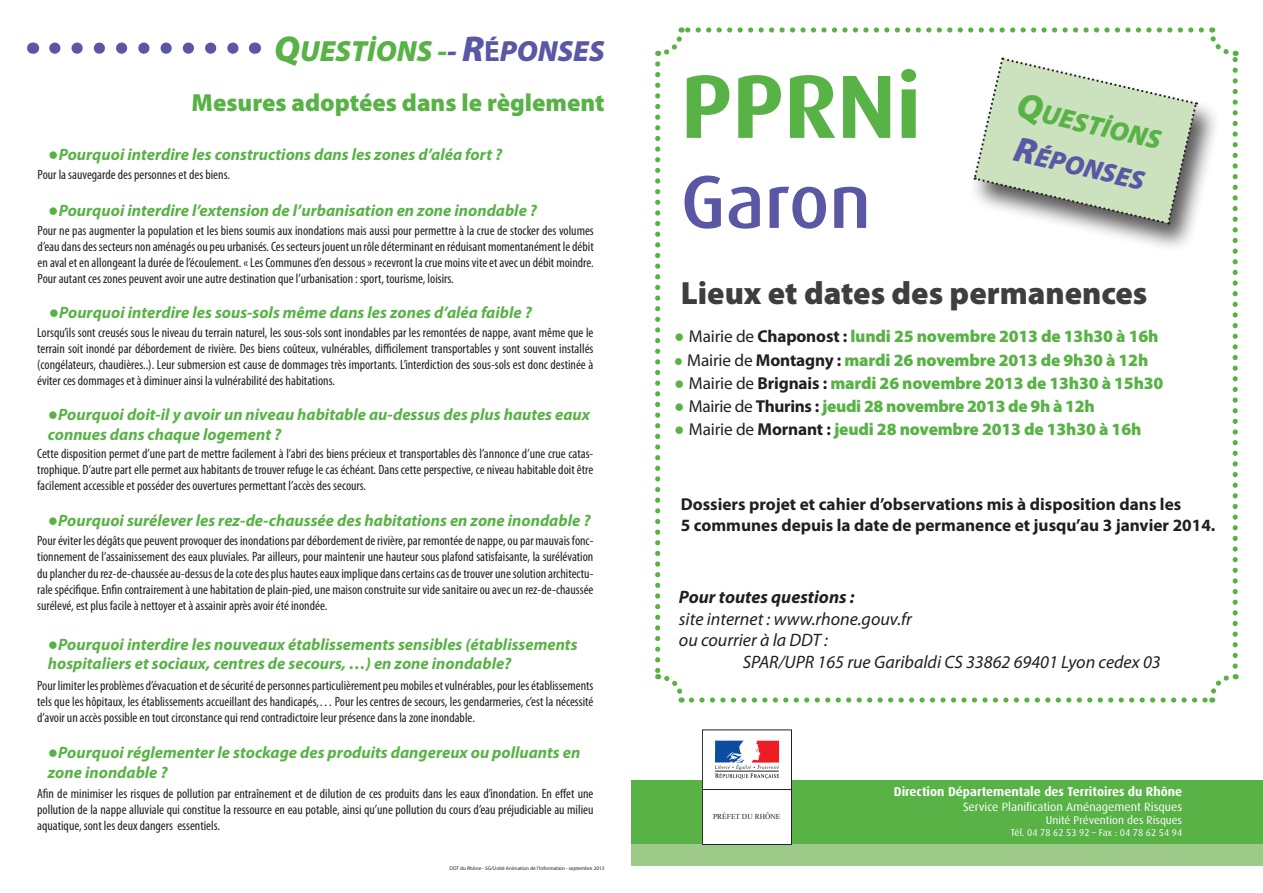
<style>
.page{position:relative;width:1263px;height:893px;background:#fff}
.page>*{position:absolute;margin:0;border:0;box-sizing:border-box;transform-origin:0 0}
.t1{font:700 90px "Dax OT";color:#58b246}
.t2{font:500 75px "Dax OT";color:#5a57a5}
.t3{font:900 32.25px "Myriad Pro";color:#3e3e3f}
.t4{font:italic 900 29.25px "Myriad Pro";color:#58b246}
.t5{font:italic 900 27px/43.2px "Myriad Pro";color:#58b246}
.t6{font:900 24.75px "Myriad Pro";color:#58b246}
.t7{font:italic 18px/21.6px "Myriad Pro";color:#231f20}
.t8{font:italic 700 18px "Myriad Pro";color:#231f20}
.t9{font:900 17.25px "Myriad Pro";letter-spacing:-.01em;color:#58b246}
.t10{font:700 17.25px/20.7px "Myriad Pro";color:#231f20}
.t11{font:italic 700 16.5px/19.8px "Myriad Pro";color:#58b246}
.t12{font:condensed 13.5px/16.2px "Myriad Pro";color:#231f20;text-align:justify}
.t13{font:700 12.75px "Dax OT";color:#fff}
.t14{font:12px "Dax OT";color:#fff}
.t15{font:11.25px "Dax OT";color:#fff}
.t16{font:9.75px "Dax OT";color:#fff}
.t17{font:7.5px "Times New Roman";color:#231f20}
.t18{font:5.25px "Myriad Pro";color:#231f20}
.s1{font-size:36px}
.s2{color:#5a57a5}
.s3{font-size:36px;color:#5a57a5}
.s4{font-weight:700;font-style:normal;color:#5a57a5}
.s5{font-family:"Times New Roman";font-weight:400;font-style:normal;font-size:17.25px}
.s6{font-family:"Times New Roman";font-weight:400}
.s7{font-weight:400;color:#231f20}
.s8{font-weight:700;color:#231f20}
.s9{font-family:"Times New Roman";font-weight:400;font-size:15.75px}
</style>
<div class="page">
<div style="left:631px;top:780px;width:632px;height:65px;background:#58b246"></div>
<div style="left:631px;top:845px;width:632px;height:21px;background:#9dca88"></div>
<div style="left:702px;top:730px;width:89px;height:114px;background:#fff"></div>
<div style="left:702px;top:730px;width:89px;height:115px;border:1px solid #231f20"></div>
<svg style="left:715px;top:740px;width:64px;height:39px"></svg>
<hr style="left:702px;top:789px;width:89px;height:1px;background:#231f20">
<svg style="left:55px;top:43px;width:184px;height:11px"></svg>
<svg style="left:655px;top:27px;width:583px;height:676px"></svg>
<h3 class="t4" style="left:274px;top:32px;width:332px"><span class="s1">Q</span>UESTİONS -<span class="s2">-</span> <span class="s3">R</span><span class="s4">É</span><span class="s2">PONSES</span></h3>
<h3 class="t6" style="left:192px;top:86px;width:414px">Mesures adoptées dans le règlement</h3>
<p class="t11" style="left:48px;top:144px;width:456px"><span class="s5">●</span>Pourquoi interdire les constructions dans les zones d’aléa fort ?</p>
<p class="t12" style="left:38px;top:166px;width:194px">Pour la sauvegarde des personnes et des biens.</p>
<p class="t11" style="left:48px;top:200px;width:490px"><span class="s5">●</span>Pourquoi interdire l’extension de l’urbanisation en zone inondable ?</p>
<p class="t12" style="left:38px;top:222px;width:558px">Pour ne pas augmenter la population et les biens soumis aux inondations mais aussi pour permettre à la crue de stocker des volumes d’eau dans des secteurs non aménagés ou peu urbanisés. Ces secteurs jouent un rôle déterminant en réduisant momentanément le débit en aval et en allongeant la durée de l’écoulement. « Les Communes d’en dessous » recevront la crue moins vite et avec un débit moindre.<br>Pour autant ces zones peuvent avoir une autre destination que l’urbanisation : sport, tourisme, loisirs.</p>
<p class="t11" style="left:49px;top:302px;width:485px"><span class="s5">●</span>Pourquoi interdire les sous-sols même dans les zones d’aléa faible ?</p>
<p class="t12" style="left:37px;top:324px;width:558px">Lorsqu’ils sont creusés sous le niveau du terrain naturel, les sous-sols sont inondables par les remontées de nappe, avant même que le terrain soit inondé par débordement de rivière. Des biens coûteux, vulnérables, difficilement transportables y sont souvent installés (congélateurs, chaudières..). Leur submersion est cause de dommages très importants. L’interdiction des sous-sols est donc destinée à éviter ces dommages et à diminuer ainsi la vulnérabilité des habitations.</p>
<p class="t11" style="left:48px;top:404px;width:544px"><span class="s5">●</span>Pourquoi doit-il y avoir un niveau habitable au-dessus des plus hautes eaux connues dans chaque logement ?</p>
<p class="t12" style="left:37px;top:445px;width:558px">Cette disposition permet d’une part de mettre facilement à l’abri des biens précieux et transportables dès l’annonce d’une crue catas&shy;trophique. D’autre part elle permet aux habitants de trouver refuge le cas échéant. Dans cette perspective, ce niveau habitable doit être facilement accessible et posséder des ouvertures permettant l’accès des secours.</p>
<p class="t11" style="left:48px;top:510px;width:544px"><span class="s5">●</span>Pourquoi surélever les rez-de-chaussée des habitations en zone inondable ?</p>
<p class="t12" style="left:37px;top:532px;width:558px">Pour éviter les dégâts que peuvent provoquer des inondations par débordement de rivière, par remontée de nappe, ou par mauvais fonc&shy;tionnement de l’assainissement des eaux pluviales. Par ailleurs, pour maintenir une hauteur sous plafond satisfaisante, la surélévation du plancher du rez-de-chaussée au-dessus de la cote des plus hautes eaux implique dans certains cas de trouver une solution architectu&shy;rale spécifique. Enfin contrairement à une habitation de plain-pied, une maison construite sur vide sanitaire ou avec un rez-de-chaussée surélevé, est plus facile à nettoyer et à assainir après avoir été inondée.</p>
<p class="t11" style="left:48px;top:634px;width:531px"><span class="s5">●</span>Pourquoi interdire les nouveaux établissements sensibles (établissements hospitaliers et sociaux, centres de secours, …) en zone inondable?</p>
<p class="t12" style="left:37px;top:677px;width:558px">Pour limiter les problèmes d’évacuation et de sécurité de personnes particulièrement peu mobiles et vulnérables, pour les établissements tels que les hôpitaux, les établissements accueillant des handicapés,… Pour les centres de secours, les gendarmeries, c’est la nécessité d’avoir un accès possible en tout circonstance qui rend contradictoire leur présence dans la zone inondable.</p>
<p class="t11" style="left:48px;top:742px;width:534px"><span class="s5">●</span>Pourquoi réglementer le stockage des produits dangereux ou polluants en zone inondable ?</p>
<p class="t12" style="left:37px;top:785px;width:558px">Afin de minimiser les risques de pollution par entraînement et de dilution de ces produits dans les eaux d’inondation. En effet une pollution de la nappe alluviale qui constitue la ressource en eau potable, ainsi qu’une pollution du cours d’eau préjudiciable au milieu aquatique, sont les deux dangers essentiels.</p>
<p class="t18" style="left:450px;top:865px;width:156px">DDT du Rhône - SG/Unité Animation de l’Information - septembre 2013</p>
<h1 class="t1" style="left:681px;top:56px;width:242px">PPRNi</h1>
<h2 class="t2" style="left:681px;top:160px;width:192px">Garon</h2>
<h3 class="t5" style="left:1022px;top:85px;width:149px;rotate:13deg"><span class="s1">Q</span>UESTİONS<br><span class="s3">R</span><span class="s2">ÉPONSES</span></h3>
<h3 class="t3" style="left:681px;top:271px;width:468px">Lieux et dates des permanences</h3>
<p class="t9" style="left:674px;top:325px;width:486px"><span class="s6">●</span> <span class="s7">Mairie de</span> <span class="s8">Chaponost :</span> lundi 25 novembre 2013 de 13h30 à 16h</p>
<p class="t9" style="left:674px;top:348px;width:476px"><span class="s9">●</span> <span class="s7">Mairie de</span> <span class="s8">Montagny :</span> mardi 26 novembre 2013 de 9h30 à 12h</p>
<p class="t9" style="left:674px;top:372px;width:491px"><span class="s6">●</span> <span class="s7">Mairie de</span> <span class="s8">Brignais :</span> mardi 26 novembre 2013 de 13h30 à 15h30</p>
<p class="t9" style="left:674px;top:395px;width:422px"><span class="s6">●</span> <span class="s7">Mairie de</span> <span class="s8">Thurins :</span> jeudi 28 novembre 2013 de 9h à 12h</p>
<p class="t9" style="left:674px;top:418px;width:469px"><span class="s6">●</span> <span class="s7">Mairie de</span> <span class="s8">Mornant :</span> jeudi 28 novembre 2013 de 13h30 à 16h</p>
<p class="t10" style="left:681px;top:493px;width:536px">Dossiers projet et cahier d’observations mis à disposition dans les<br>5 communes depuis la date de permanence et jusqu’au 3 janvier 2014.</p>
<h3 class="t8" style="left:679px;top:585px;width:177px">Pour toutes questions :</h3>
<h3 class="t7" style="left:679px;top:608px;width:234px">site internet : www.rhone.gouv.fr ou courrier à la DDT :</h3>
<h3 class="t7" style="left:743px;top:651px;width:419px">SPAR/UPR 165 rue Garibaldi CS 33862 69401 Lyon cedex 03</h3>
<p class="t17" style="left:713px;top:811px;width:69px">PRÉFET DU RHÔNE</p>
<p class="t13" style="left:894px;top:785px;width:290px">Direction Départementale des Territoires du Rhône</p>
<p class="t14" style="left:963px;top:800px;width:221px">Service Planification Aménagement Risques</p>
<p class="t15" style="left:1046px;top:814px;width:138px">Unité Prévention des Risques</p>
<p class="t16" style="left:1011px;top:827px;width:173px">Tél. 04 78 62 53 92 – Fax : 04 78 62 54 94</p>
</div>
